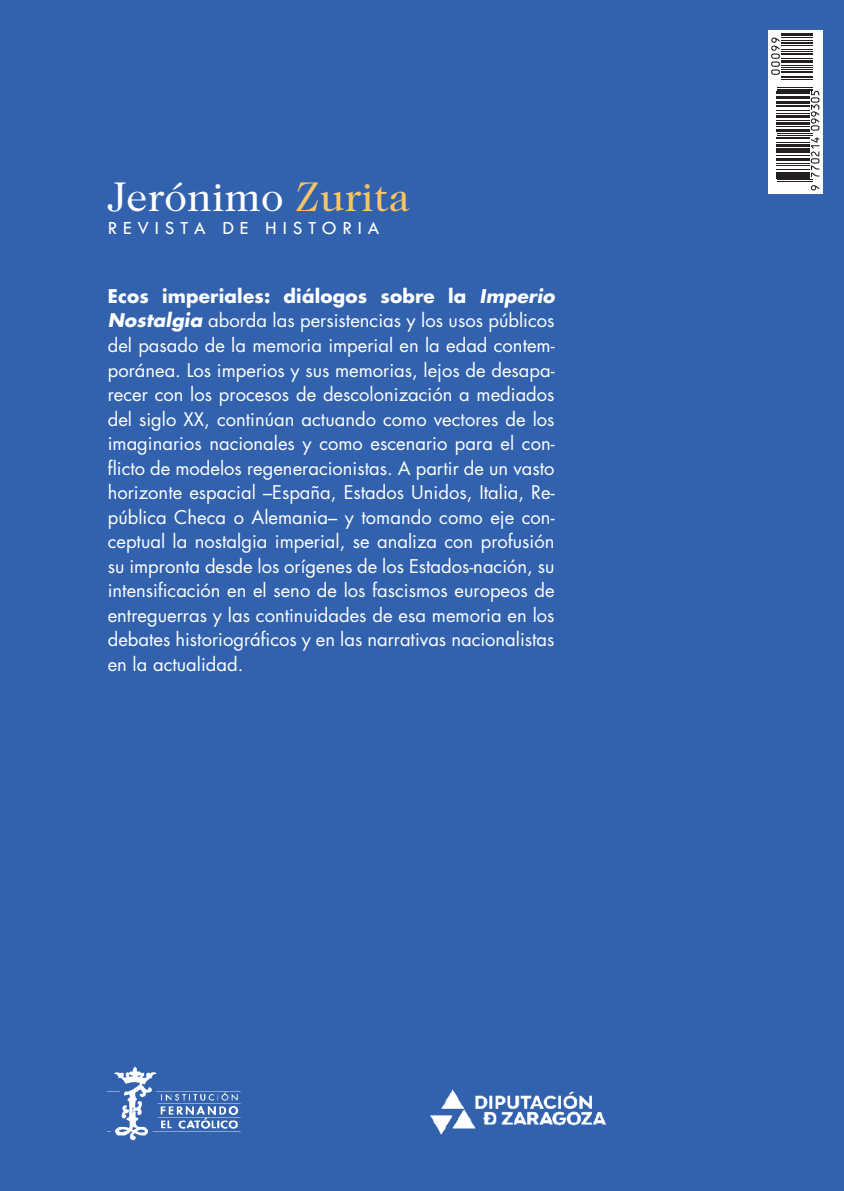
<style>
.page{position:relative;width:844px;height:1191px;background:#fff}
.page>*{position:absolute;margin:0;border:0;box-sizing:border-box;transform-origin:0 0}
.t1{font:42px "Caslon Two Twenty Four";color:#fff}
.t2{font:19.25px "Tw Cen";letter-spacing:.3em;color:#fff}
.t3{font:18.38px/24.5px "Futura Std";color:#fff;text-align:justify}
.s1{color:#f9c564}
.s2{font-weight:700}
.s3{font-weight:700;font-style:italic}
</style>
<div class="page">
<div style="left:0;top:0;width:843px;height:1191px;background:#3262ae"></div>
<img style="left:108px;top:1067px;width:133px;height:73px">
<img style="left:430px;top:1089px;width:177px;height:45px">
<div style="left:767px;top:30px;width:55px;height:163px;background:#fff"></div>
<svg style="left:810px;top:185px;width:9px;height:5px"></svg>
<hr style="left:776px;top:181px;width:36px;height:1px;background:#231f20">
<hr style="left:776px;top:179px;width:36px;height:1px;background:#231f20">
<hr style="left:776px;top:175px;width:33px;height:3px;background:#231f20">
<hr style="left:776px;top:172px;width:33px;height:2px;background:#231f20">
<hr style="left:776px;top:169px;width:33px;height:1px;background:#231f20">
<hr style="left:776px;top:165px;width:33px;height:1px;background:#231f20">
<hr style="left:776px;top:163px;width:33px;height:1px;background:#231f20">
<hr style="left:776px;top:158px;width:33px;height:3px;background:#231f20">
<hr style="left:776px;top:155px;width:33px;height:1px;background:#231f20">
<hr style="left:776px;top:151px;width:33px;height:2px;background:#231f20">
<hr style="left:776px;top:148px;width:33px;height:2px;background:#231f20">
<hr style="left:776px;top:144px;width:33px;height:2px;background:#231f20">
<svg style="left:810px;top:137px;width:9px;height:40px"></svg>
<hr style="left:776px;top:142px;width:33px;height:1px;background:#231f20">
<hr style="left:776px;top:137px;width:33px;height:2px;background:#231f20">
<hr style="left:776px;top:135px;width:36px;height:1px;background:#231f20">
<hr style="left:776px;top:133px;width:36px;height:1px;background:#231f20">
<hr style="left:776px;top:129px;width:33px;height:3px;background:#231f20">
<hr style="left:776px;top:126px;width:33px;height:1px;background:#231f20">
<hr style="left:776px;top:122px;width:33px;height:3px;background:#231f20">
<hr style="left:776px;top:120px;width:33px;height:1px;background:#231f20">
<hr style="left:776px;top:115px;width:33px;height:3px;background:#231f20">
<hr style="left:776px;top:113px;width:33px;height:1px;background:#231f20">
<hr style="left:776px;top:110px;width:33px;height:1px;background:#231f20">
<hr style="left:776px;top:105px;width:33px;height:1px;background:#231f20">
<hr style="left:776px;top:101px;width:33px;height:3px;background:#231f20">
<hr style="left:776px;top:98px;width:33px;height:1px;background:#231f20">
<svg style="left:810px;top:91px;width:9px;height:40px"></svg>
<hr style="left:776px;top:96px;width:33px;height:1px;background:#231f20">
<hr style="left:776px;top:91px;width:33px;height:3px;background:#231f20">
<hr style="left:776px;top:89px;width:36px;height:1px;background:#231f20">
<hr style="left:776px;top:87px;width:36px;height:1px;background:#231f20">
<hr style="left:780px;top:79px;width:32px;height:1px;background:#231f20">
<hr style="left:780px;top:76px;width:32px;height:2px;background:#231f20">
<hr style="left:780px;top:71px;width:32px;height:2px;background:#231f20">
<hr style="left:780px;top:69px;width:32px;height:1px;background:#231f20">
<hr style="left:780px;top:67px;width:32px;height:1px;background:#231f20">
<hr style="left:780px;top:65px;width:32px;height:1px;background:#231f20">
<hr style="left:780px;top:60px;width:32px;height:3px;background:#231f20">
<hr style="left:780px;top:58px;width:32px;height:1px;background:#231f20">
<hr style="left:780px;top:53px;width:32px;height:2px;background:#231f20">
<hr style="left:780px;top:51px;width:32px;height:1px;background:#231f20">
<hr style="left:780px;top:49px;width:32px;height:1px;background:#231f20">
<hr style="left:780px;top:45px;width:32px;height:1px;background:#231f20">
<hr style="left:780px;top:42px;width:32px;height:2px;background:#231f20">
<hr style="left:780px;top:40px;width:32px;height:1px;background:#231f20">
<svg style="left:771px;top:38px;width:8px;height:37px"></svg>
<hr style="left:780px;top:37px;width:32px;height:1px;background:#231f20">
<hr style="left:780px;top:33px;width:32px;height:3px;background:#231f20">
<h1 class="t1" style="left:108px;top:172px;width:303px">Jerónimo <span class="s1">Zurita</span></h1>
<p class="t2" style="left:108px;top:216px;width:273px">REVISTA DE HISTORIA</p>
<p class="t3" style="left:108px;top:284px;width:448px"><span class="s2">Ecos imperiales: diálogos sobre la</span> <span class="s3">Imperio Nostalgia</span> aborda las persistencias y los usos públicos del pasado de la memoria imperial en la edad contem&shy;poránea. Los imperios y sus memorias, lejos de desapa&shy;recer con los procesos de descolonización a mediados del siglo XX, continúan actuando como vectores de los imaginarios nacionales y como escenario para el con&shy;flicto de modelos regeneracionistas. A partir de un vasto horizonte espacial –España, Estados Unidos, Italia, Re&shy;pública Checa o Alemania– y tomando como eje con&shy;ceptual la nostalgia imperial, se analiza con profusión su impronta desde los orígenes de los Estados-nación, su intensificación en el seno de los fascismos europeos de entreguerras y las continuidades de esa memoria en los debates historiográficos y en las narrativas nacionalistas en la actualidad.</p>
</div>
